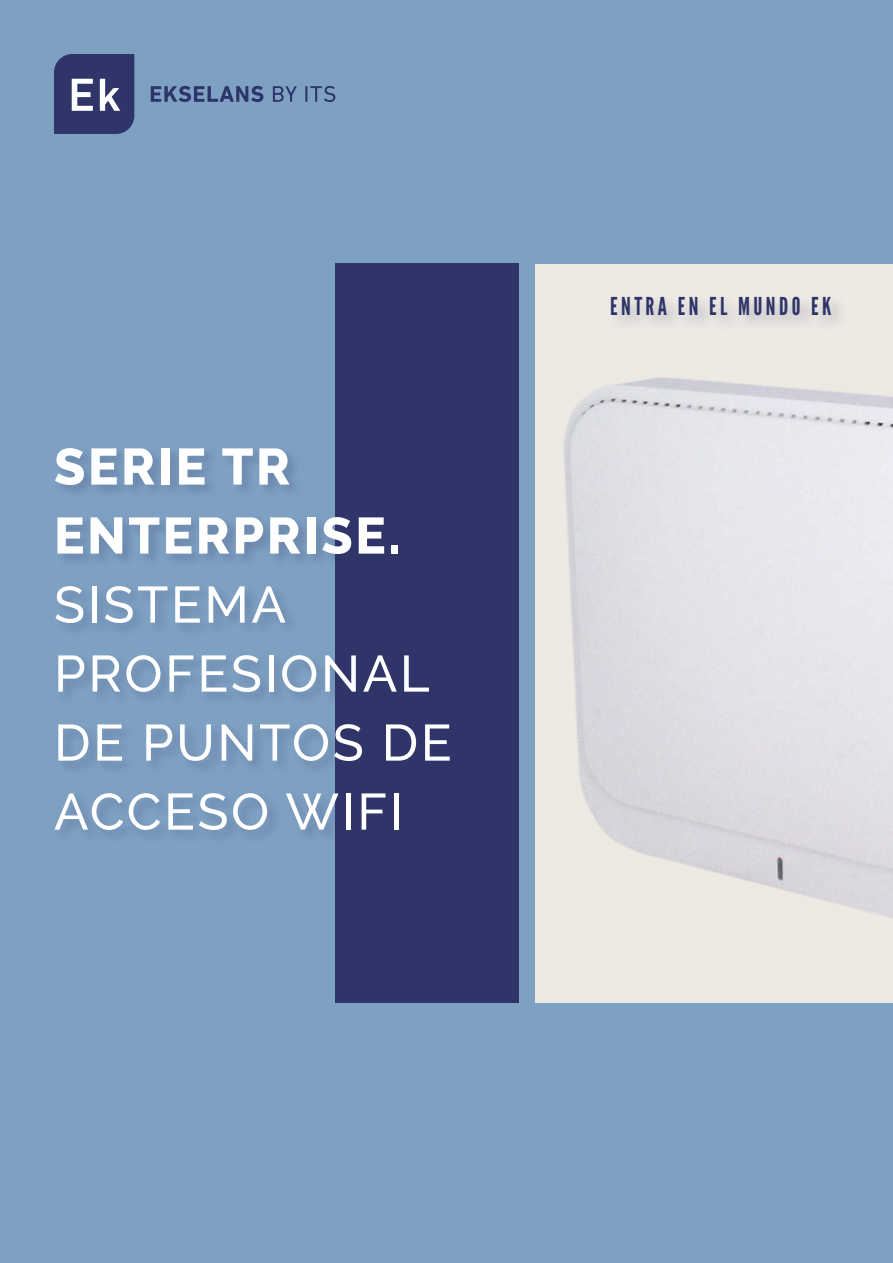
<style>
.page{position:relative;width:893px;height:1263px;background:#7ea0c2}
.page>*{position:absolute;margin:0;border:0;box-sizing:border-box;transform-origin:0 0}
.t1{font:500 51px/69px "Raleway";letter-spacing:.05em;color:#fff}
.t2{font:800 51px/69px "Raleway";letter-spacing:.05em;color:#fff}
.t3{font:24.6px "League Gothic";letter-spacing:.14em;color:#303568}
</style>
<div class="page">
<div style="left:536px;top:264px;width:357px;height:739px;background:#edeae4"></div>
<img style="left:563px;top:377px;width:330px;height:542px">
<div style="left:335px;top:264px;width:184px;height:739px;background:#2f3569"></div>
<div style="left:608px;top:294px;width:240px;height:39px;background:#303568;opacity:.25"></div>
<svg style="left:54px;top:54px;width:80px;height:80px;background:#484e7b"></svg>
<svg style="left:151px;top:86px;width:112px;height:16px"></svg>
<svg style="left:273px;top:86px;width:24px;height:16px"></svg>
<svg style="left:305px;top:86px;width:30px;height:16px"></svg>
<div style="left:54px;top:446px;width:411px;height:399px;background:#303568;opacity:.25"></div>
<p class="t2" style="left:54px;top:432px;width:348px">SERIE TR<br>ENTERPRISE.</p>
<p class="t1" style="left:54px;top:570px;width:399px">SISTEMA<br>PROFESIONAL<br>DE PUNTOS DE<br>ACCESO WIFI</p>
<p class="t3" style="left:610px;top:291px;width:223px">ENTRA EN EL MUNDO EK</p>
</div>
